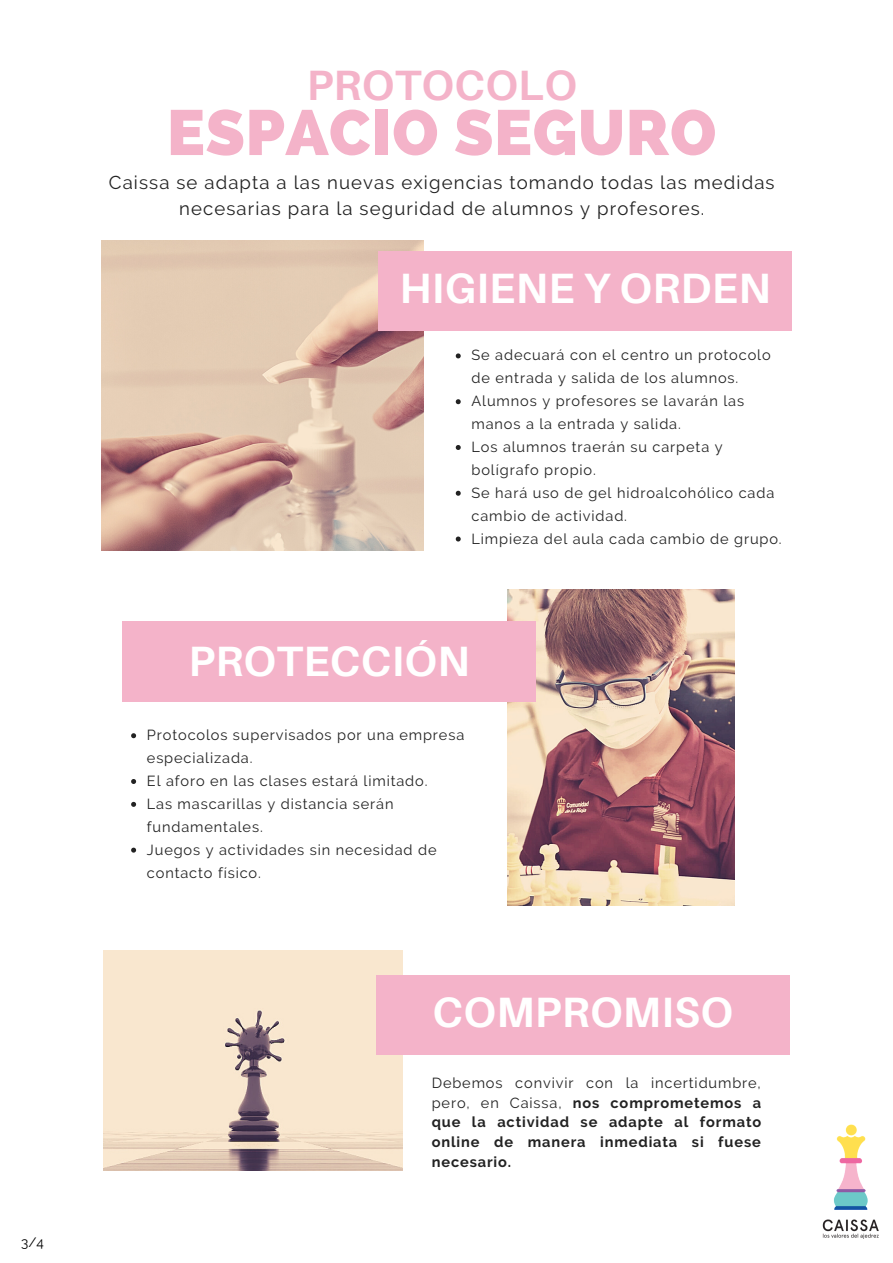
<style>
.page{position:relative;width:893px;height:1263px;background:#fff}
.page>*{position:absolute;margin:0;border:0;box-sizing:border-box;transform-origin:0 0}
.t1{font:800 63.68px "Raleway";letter-spacing:.01em;color:#f4b3c9}
.t2{font:700 42.45px "Aileron";letter-spacing:.01em;color:#fff}
.t3{font:700 42.45px "Aileron";letter-spacing:.01em;color:#f4b3c9}
.t4{font:18.6px/25.9px "Raleway";letter-spacing:.06em;color:#222;text-align:center}
.t5{font:14.55px/22.9px "Raleway";letter-spacing:.06em;color:#222}
.t6{font:700 14.55px/19.9px "Raleway";letter-spacing:.06em;color:#222;text-align:justify}
.t7{font:13.5px "Raleway";color:#000}
.s1{font-weight:400}
</style>
<div class="page">
<img style="left:101px;top:241px;width:322px;height:309px">
<img style="left:507px;top:589px;width:227px;height:317px">
<img style="left:104px;top:950px;width:299px;height:221px">
<div style="left:378px;top:251px;width:414px;height:80px;background:#f4b3c9"></div>
<div style="left:122px;top:622px;width:414px;height:79px;background:#f4b3c9"></div>
<div style="left:376px;top:975px;width:413px;height:80px;background:#f4b3c9"></div>
<svg style="left:456px;top:353px;width:5px;height:5px"></svg>
<svg style="left:456px;top:399px;width:5px;height:5px"></svg>
<svg style="left:456px;top:445px;width:5px;height:5px"></svg>
<svg style="left:456px;top:491px;width:5px;height:5px"></svg>
<svg style="left:456px;top:536px;width:5px;height:5px"></svg>
<svg style="left:131px;top:733px;width:5px;height:5px"></svg>
<svg style="left:131px;top:779px;width:5px;height:5px"></svg>
<svg style="left:131px;top:802px;width:5px;height:5px"></svg>
<svg style="left:131px;top:848px;width:5px;height:5px"></svg>
<img style="left:822px;top:1124px;width:57px;height:115px">
<p class="t7" style="left:21px;top:1234px;width:24px">3/4</p>
<h2 class="t3" style="left:307px;top:59px;width:272px">PROTOCOLO</h2>
<h1 class="t1" style="left:167px;top:95px;width:551px">ESPACIO SEGURO</h1>
<p class="t4" style="left:109px;top:169px;width:667px">Caissa se adapta a las nuevas exigencias tomando todas las medidas necesarias para la seguridad de alumnos y profesores.</p>
<h2 class="t2" style="left:399px;top:262px;width:373px">HIGIENE Y ORDEN</h2>
<p class="t5" style="left:471px;top:344px;width:312px">Se adecuará con el centro un protocolo de entrada y salida de los alumnos.<br>Alumnos y profesores se lavarán las manos a la entrada y salida.<br>Los alumnos traerán su carpeta y bolígrafo propio.<br>Se hará uso de gel hidroalcohólico cada cambio de actividad.<br>Limpieza del aula cada cambio de grupo.</p>
<h2 class="t2" style="left:189px;top:635px;width:283px">PROTECCIÓN</h2>
<p class="t5" style="left:147px;top:724px;width:319px">Protocolos supervisados por una empresa especializada.<br>El aforo en las clases estará limitado.<br>Las mascarillas y distancia serán fundamentales.<br>Juegos y actividades sin necesidad de contacto físico.</p>
<h2 class="t2" style="left:432px;top:986px;width:302px">COMPROMISO</h2>
<p class="t6" style="left:432px;top:1072px;width:331px"><span class="s1">Debemos convivir con la incertidumbre, pero, en Caissa,</span> nos comprometemos a que la actividad se adapte al formato online de manera inmediata si fuese necesario.</p>
</div>
